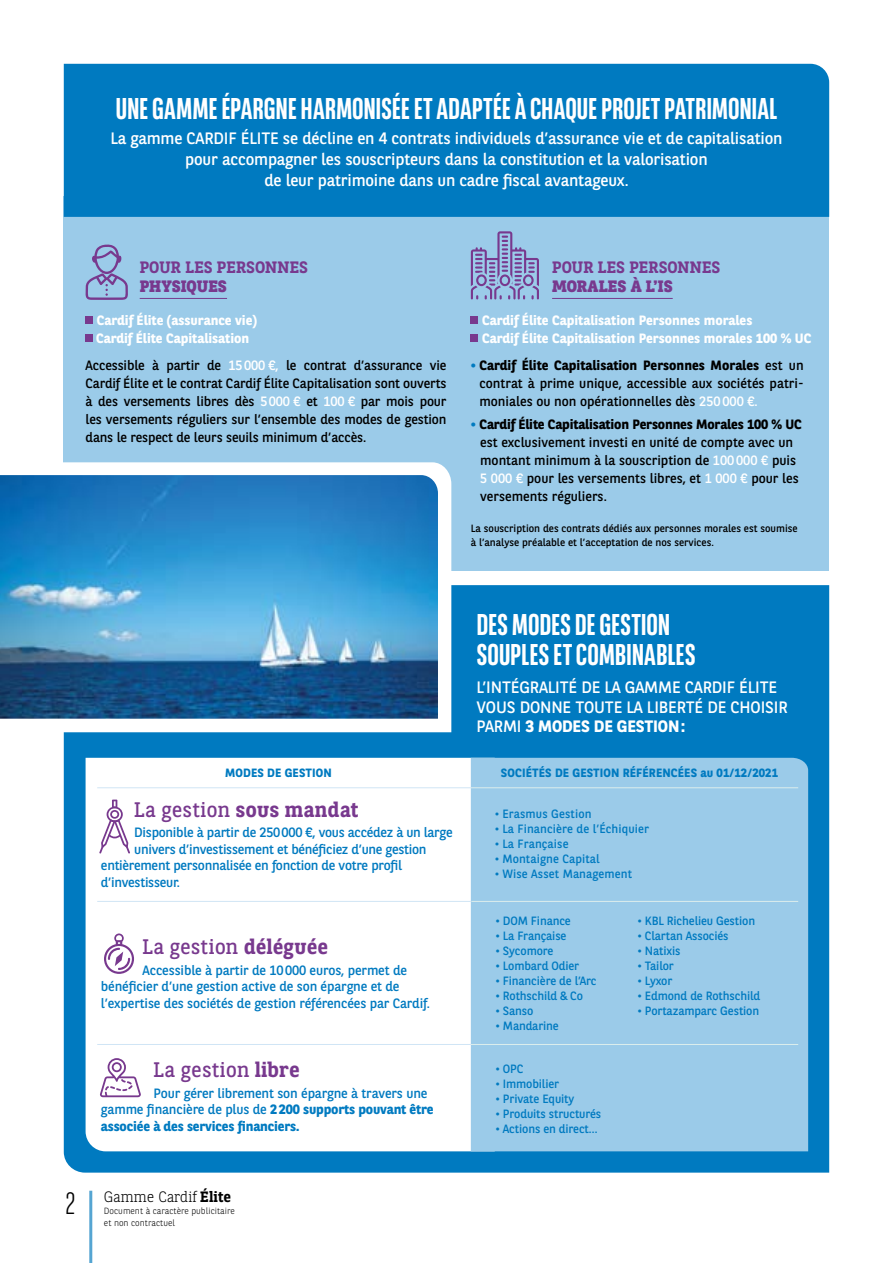
<style>
.page{position:relative;width:893px;height:1263px;background:#fff}
.page>*{position:absolute;margin:0;border:0;box-sizing:border-box;transform-origin:0 0}
.t1{font:300 30.75px "BNPP Sans Condensed";color:#000}
.t2{font:700 30px/30px "BNPP Sans Condensed";letter-spacing:-.005em;color:#fff}
.t3{font:21px "BNPP Slab Serif";color:#78398e}
.t4{font:700 21px "BNPP Slab Serif";letter-spacing:.01em;color:#78398e}
.t5{font:16.5px/19.5px "BNPP Sans";letter-spacing:-.01em;color:#fff}
.t6{font:700 16.5px "BNPP Slab Serif";color:#78398e}
.t7{font:800 16.5px "BNPP Slab Serif";color:#78398e}
.t8{font:300 15px "BNPP Slab Serif";color:#000}
.t9{font:13.5px/18px "BNPP Sans";color:#000;text-align:justify}
.t10{font:13.5px/16.5px "BNPP Sans";letter-spacing:-.01em;color:#007ac0}
.t11{font:700 13.5px/18px "BNPP Sans";color:#fff}
.t12{font:12px "BNPP Sans";letter-spacing:-.01em;color:#007ac0}
.t13{font:12px "BNPP Sans";letter-spacing:.01em;color:#007ac0}
.t14{font:700 12px "BNPP Sans";letter-spacing:.01em;color:#007ac0}
.t15{font:10.5px/13.5px "BNPP Sans";color:#000}
.t16{font:300 9px/12px "BNPP Sans";color:#000}
.s1{color:#fff}
.s2{font-weight:700;color:#007ac0}
.s3{font-weight:700}
.s4{font-weight:400}
</style>
<div class="page">
<hr style="left:89px;top:1191px;width:3px;height:72px;background:#55a5d2">
<div style="left:64px;top:217px;width:765px;height:353px;background:#9bcbe9"></div>
<div style="left:64px;top:585px;width:765px;height:587px;background:#007ac0"></div>
<svg style="left:86px;top:758px;width:385px;height:393px"></svg>
<div style="left:64px;top:64px;width:765px;height:153px;background:#007ac0"></div>
<div style="left:471px;top:758px;width:337px;height:393px;background:#9bcbe9"></div>
<div style="left:86px;top:316px;width:7px;height:7px;background:#78398e"></div>
<div style="left:86px;top:334px;width:7px;height:7px;background:#78398e"></div>
<div style="left:471px;top:316px;width:7px;height:7px;background:#78398e"></div>
<div style="left:471px;top:334px;width:7px;height:7px;background:#78398e"></div>
<hr style="left:140px;top:298px;width:87px;height:1px;background:#78398e">
<hr style="left:552px;top:298px;width:121px;height:1px;background:#78398e">
<svg style="left:85px;top:244px;width:43px;height:56px;background:#92a5d1"></svg>
<svg style="left:471px;top:231px;width:68px;height:68px;background:#909fcd"></svg>
<svg style="left:104px;top:933px;width:30px;height:41px"></svg>
<svg style="left:100px;top:1058px;width:41px;height:39px"></svg>
<hr style="left:471px;top:787px;width:327px;height:1px;background:#dceeed">
<hr style="left:471px;top:901px;width:327px;height:1px;background:#dceeed">
<hr style="left:471px;top:1044px;width:327px;height:1px;background:#dceeed">
<svg style="left:63px;top:462px;width:388px;height:270px"></svg>
<img style="left:0;top:475px;width:438px;height:244px">
<hr style="left:97px;top:787px;width:374px;height:1px;background:#d0e5f5">
<hr style="left:97px;top:901px;width:374px;height:1px;background:#d0e5f5">
<hr style="left:97px;top:1044px;width:374px;height:1px;background:#d0e5f5">
<svg style="left:99px;top:799px;width:31px;height:54px"></svg>
<h2 class="t2" style="left:115px;top:94px;width:663px">UNE GAMME ÉPARGNE HARMONISÉE ET ADAPTÉE À CHAQUE PROJET PATRIMONIAL</h2>
<p class="t5" style="left:110px;top:127px;width:673px;line-height:21px;text-align:center">La gamme CARDIF ÉLITE se décline en 4 contrats individuels d’assurance vie et de capitalisation pour accompagner les souscripteurs dans la constitution et la valorisation<br>de leur patrimoine dans un cadre fiscal avantageux.</p>
<p class="t6" style="left:140px;top:256px;width:170px">POUR LES PERSONNES</p>
<p class="t7" style="left:140px;top:275px;width:89px">PHYSIQUES</p>
<p class="t6" style="left:552px;top:256px;width:170px">POUR LES PERSONNES</p>
<p class="t7" style="left:552px;top:275px;width:122px">MORALES À L’IS</p>
<p class="t11" style="left:96px;top:311px;width:163px">Cardif Élite (assurance vie)<br>Cardif Élite Capitalisation</p>
<p class="t11" style="left:482px;top:311px;width:331px">Cardif Élite Capitalisation Personnes morales<br>Cardif Élite Capitalisation Personnes morales 100 % UC</p>
<p class="t9" style="left:86px;top:356px;width:362px">Accessible à partir de <span class="s1">15000 €,</span> le contrat d’assurance vie Cardif Élite et le contrat Cardif Élite Capitalisation sont ouverts à des versements libres dès <span class="s1">5000 €</span> et <span class="s1">100 €</span> par mois pour les versements réguliers sur l’ensemble des modes de gestion dans le respect de leurs seuils minimum d’accès.</p>
<p class="t9" style="left:479px;top:356px;width:326px;text-indent:-9px"><span class="s2">•</span> <span class="s3">Cardif Élite Capitalisation Personnes Morales</span> est un contrat à prime unique, accessible aux sociétés patri&shy;moniales ou non opérationnelles dès <span class="s1">250000 €.</span></p>
<p class="t9" style="left:480px;top:414px;width:323px;text-align:left;text-indent:-9px"><span class="s2">•</span> <span class="s3">Cardif Élite Capitalisation Personnes Morales 100 % UC </span>est exclusivement investi en unité de compte avec un montant minimum à la souscription de <span class="s1">100000 €</span> puis <span class="s1">5 000 €</span> pour les versements libres, et <span class="s1">1 000 €</span> pour les versements réguliers.</p>
<p class="t15" style="left:471px;top:521px;width:328px">La souscription des contrats dédiés aux personnes morales est soumise à l’analyse préalable et l’acceptation de nos services.</p>
<h1 class="t1" style="left:65px;top:1184px;width:11px">2</h1>
<h2 class="t2" style="left:476px;top:610px;width:221px">DES MODES DE GESTION<br>SOUPLES ET COMBINABLES</h2>
<p class="t5" style="left:476px;top:677px;width:313px">L’INTÉGRALITÉ DE LA GAMME CARDIF ÉLITE<br>VOUS DONNE TOUTE LA LIBERTÉ DE CHOISIR<br>PARMI <span class="s3">3 MODES DE GESTION:</span></p>
<p class="t14" style="left:225px;top:764px;width:108px">MODES DE GESTION</p>
<p class="t14" style="left:501px;top:764px;width:279px">SOCIÉTÉS DE GESTION RÉFÉRENCÉES au 01/12/2021</p>
<p class="t13" style="left:495px;top:805px;width:98px">• Erasmus Gestion</p>
<p class="t13" style="left:495px;top:820px;width:156px">• La Financière de l’Échiquier</p>
<p class="t13" style="left:495px;top:835px;width:75px">• La Française</p>
<p class="t13" style="left:495px;top:850px;width:107px">• Montaigne Capital</p>
<p class="t13" style="left:495px;top:865px;width:139px">• Wise Asset Management</p>
<h3 class="t4" style="left:134px;top:795px;width:226px"><span class="s4">La gestion</span> sous mandat</h3>
<p class="t10" style="left:134px;top:824px;width:320px">Disponible à partir de 250000 €, vous accédez à un large</p>
<p class="t10" style="left:134px;top:840px;width:294px">univers d’investissement et bénéficiez d’une gestion</p>
<p class="t10" style="left:101px;top:857px;width:303px">entièrement personnalisée en fonction de votre profil</p>
<p class="t10" style="left:101px;top:873px;width:81px">d’investisseur.</p>
<h3 class="t3" style="left:143px;top:932px;width:187px">La gestion <span class="s3">déléguée</span></h3>
<p class="t10" style="left:101px;top:961px;width:330px;text-indent:42px">Accessible à partir de 10000 euros, permet de bénéficier d’une gestion active de son épargne et de l’expertise des sociétés de gestion référencées par Cardif.</p>
<h3 class="t3" style="left:154px;top:1055px;width:148px">La gestion <span class="s3">libre</span></h3>
<p class="t10" style="left:101px;top:1084px;width:334px;text-indent:53px">Pour gérer librement son épargne à travers une gamme financière de plus de <span class="s3">2200 supports pouvant être associée à des services financiers.</span></p>
<p class="t8" style="left:104px;top:1186px;width:129px">Gamme Cardif <span class="s3">Élite</span></p>
<p class="t16" style="left:104px;top:1204px;width:132px">Document à caractère publicitaire et non contractuel</p>
<p class="t12" style="left:495px;top:912px;width:77px">• DOM Finance</p>
<p class="t12" style="left:495px;top:927px;width:73px">• La Française</p>
<p class="t12" style="left:495px;top:942px;width:60px">• Sycomore</p>
<p class="t12" style="left:495px;top:957px;width:85px">• Lombard Odier</p>
<p class="t12" style="left:495px;top:972px;width:103px">• Financière de l’Arc</p>
<p class="t12" style="left:495px;top:987px;width:89px">• Rothschild &amp; Co</p>
<p class="t12" style="left:495px;top:1002px;width:40px">• Sanso</p>
<p class="t12" style="left:495px;top:1017px;width:65px">• Mandarine</p>
<p class="t12" style="left:495px;top:1060px;width:30px">• OPC</p>
<p class="t12" style="left:495px;top:1075px;width:65px">• Immobilier</p>
<p class="t12" style="left:495px;top:1090px;width:81px">• Private Equity</p>
<p class="t12" style="left:495px;top:1105px;width:107px">• Produits structurés</p>
<p class="t12" style="left:495px;top:1120px;width:104px">• Actions en direct…</p>
<p class="t12" style="left:637px;top:912px;width:119px">• KBL Richelieu Gestion</p>
<p class="t12" style="left:637px;top:927px;width:93px">• Clartan Associés</p>
<p class="t12" style="left:637px;top:942px;width:45px">• Natixis</p>
<p class="t12" style="left:637px;top:957px;width:38px">• Tailor</p>
<p class="t12" style="left:637px;top:972px;width:37px">• Lyxor</p>
<p class="t12" style="left:637px;top:987px;width:124px">• Edmond de Rothschild</p>
<p class="t12" style="left:637px;top:1002px;width:123px">• Portazamparc Gestion</p>
</div>
